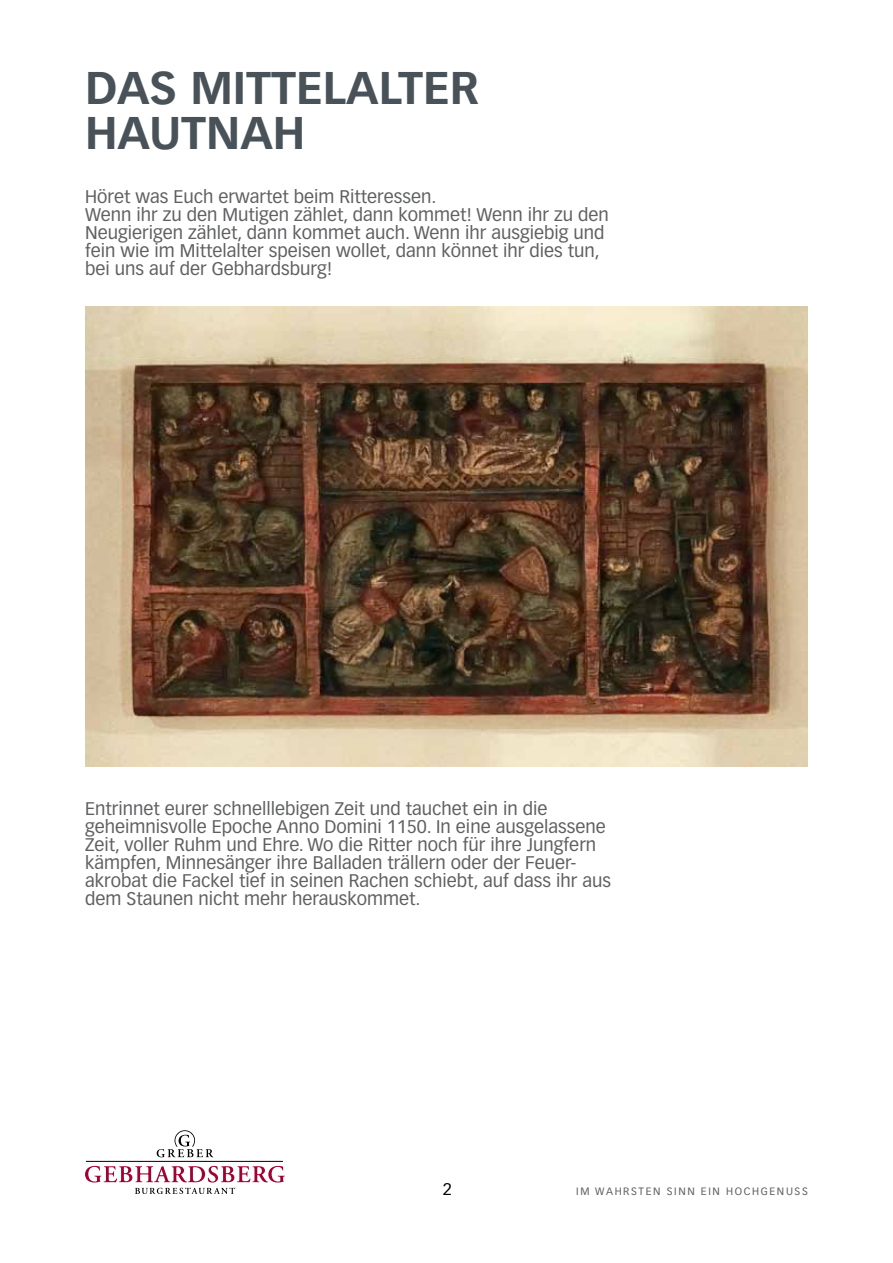
<style>
.page{position:relative;width:893px;height:1263px;background:#fff}
.page>*{position:absolute;margin:0;border:0;box-sizing:border-box;transform-origin:0 0}
.t1{font:700 45px "Vectora LH";color:#485258}
.t2{font:18px/18px "Vectora LH";color:#5f6062}
.t3{font:16.5px "Vectora LH";color:#000}
.t4{font:10.5px "Vectora LH";letter-spacing:.155em;color:#5f6062}
</style>
<div class="page">
<img style="left:85px;top:307px;width:723px;height:459px">
<svg style="left:157px;top:1130px;width:56px;height:27px"></svg>
<hr style="left:86px;top:1161px;width:197px;height:1px;background:#000">
<svg style="left:85px;top:1166px;width:200px;height:28px"></svg>
<h1 class="t1" style="left:85px;top:60px;width:30px">DAS</h1>
<h1 class="t1" style="left:190px;top:60px;width:68px">MITTELALTER</h1>
<h1 class="t1" style="left:85px;top:105px;width:65px">HAUTNA</h1>
<h1 class="t1" style="left:273px;top:105px;width:34px">H</h1>
<p class="t2" style="left:85px;top:188px;width:525px">Höret was Euch erwartet beim Ritteressen.<br>Wenn ihr zu den Mutigen zählet, dann kommet! Wenn ihr zu den Neugierigen zählet, dann kommet auch. Wenn ihr ausgiebig und fein wie im Mittelalter speisen wollet, dann könnet ihr dies tun, bei uns auf der Gebhardsburg!</p>
<p class="t2" style="left:85px;top:800px;width:527px">Entrinnet eurer schnelllebigen Zeit und tauchet ein in die geheimnisvolle Epoche Anno Domini 1150. In eine ausgelassene Zeit, voller Ruhm und Ehre. Wo die Ritter noch für ihre Jungfern kämpfen, Minnesänger ihre Balladen trällern oder der Feuer&shy;akrobat die Fackel tief in seinen Rachen schiebt, auf dass ihr aus dem Staunen nicht mehr herauskommet.</p>
<p class="t3" style="left:443px;top:1179px;width:11px">2</p>
<p class="t4" style="left:576px;top:1185px;width:233px">IM WAHRSTEN SINN EIN HOCHGENUSS</p>
</div>
